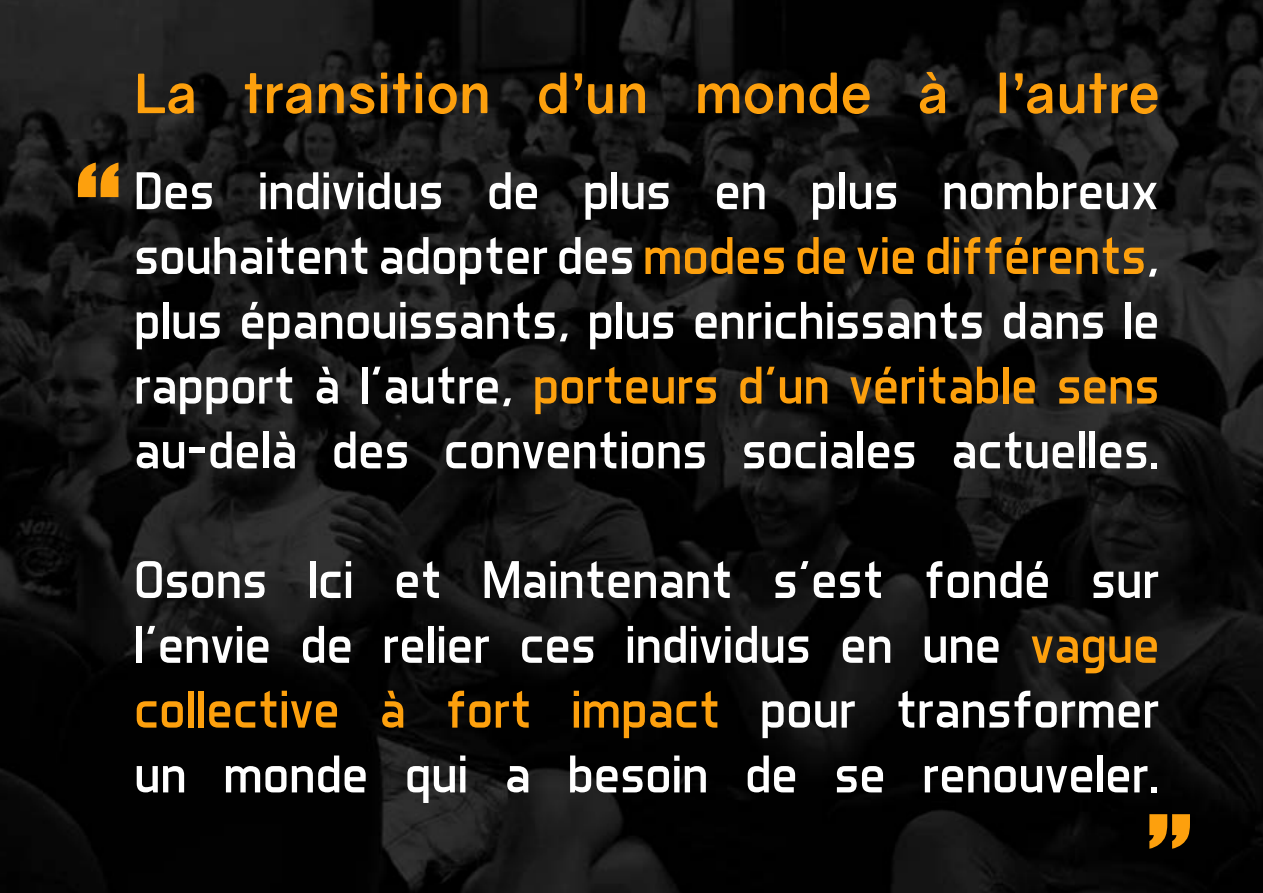
<style>
.page{position:relative;width:1263px;height:893px;background:#fff}
.page>*{position:absolute;margin:0;border:0;box-sizing:border-box;transform-origin:0 0}
.t1{font:135px "Impact";color:#fda00d}
.t2{font:54px/64.8px "Aero Matics";color:#fff;text-align:justify}
.t3{font:700 54px "Gravity";color:#fda00d}
.s1{color:#fda00d}
</style>
<div class="page">
<img style="left:0;top:0;width:1263px;height:893px">
<p class="t3" style="left:134px;top:60px;width:1027px">La transition d’un monde à l’autre</p>
<h1 class="t1" style="left:76px;top:112px;width:47px">‘‘</h1>
<p class="t2" style="left:134px;top:157px;width:1027px">Des individus de plus en plus nombreux souhaitent adopter des <span class="s1">modes de vie différents</span>, plus épanouissants, plus enrichissants dans le rapport à l’autre, <span class="s1">porteurs d’un véritable sens </span>au-delà des conventions sociales actuelles.</p>
<p class="t2" style="left:134px;top:546px;width:1027px">Osons Ici et Maintenant s'est fondé sur l'envie de relier ces individus en une <span class="s1">vague collective à fort impact</span> pour transformer un monde qui a besoin de se renouveler.</p>
<h1 class="t1" style="left:1192px;top:900px;width:47px;rotate:-180deg">‘‘</h1>
</div>
